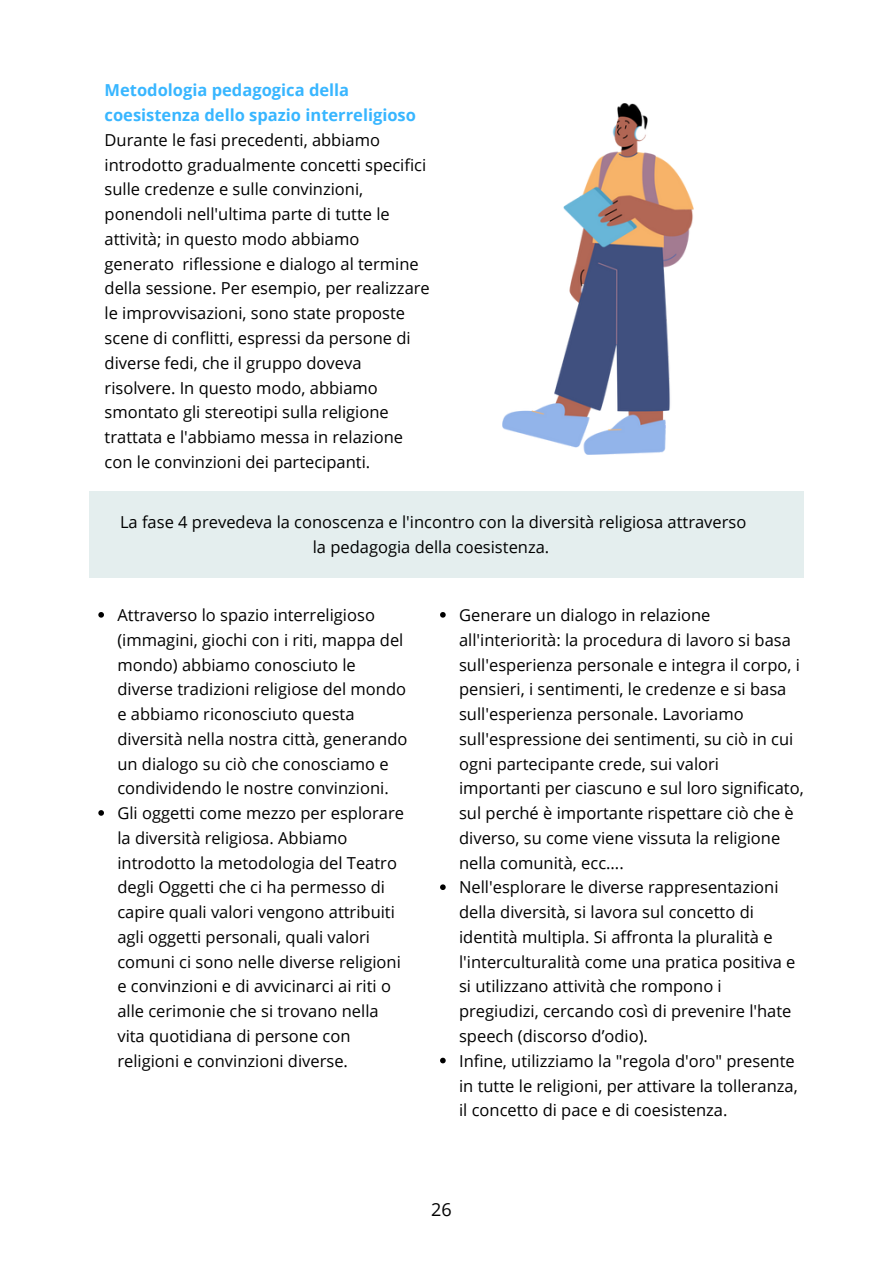
<style>
.page{position:relative;width:893px;height:1264px;background:#fff}
.page>*{position:absolute;margin:0;border:0;box-sizing:border-box;transform-origin:0 0}
.t1{font:18px "Open Sans";color:#000}
.t2{font:16.5px/24.8px "Open Sans";color:#000}
.t3{font:700 16.5px/24.8px "Open Sans";color:#38b6ff}
</style>
<div class="page">
<svg style="left:440px;top:612px;width:5px;height:5px"></svg>
<svg style="left:440px;top:884px;width:5px;height:6px"></svg>
<svg style="left:440px;top:1057px;width:5px;height:6px"></svg>
<div style="left:89px;top:491px;width:715px;height:87px;background:#e4eeee"></div>
<img style="left:502px;top:103px;width:191px;height:351px">
<svg style="left:98px;top:612px;width:6px;height:5px"></svg>
<svg style="left:98px;top:810px;width:6px;height:5px"></svg>
<p class="t3" style="left:105px;top:78px;width:313px">Metodologia pedagogica della coesistenza dello spazio interreligioso</p>
<p class="t2" style="left:105px;top:127px;width:327px">Durante le fasi precedenti, abbiamo introdotto gradualmente concetti specifici sulle credenze e sulle convinzioni, ponendoli nell'ultima parte di tutte le attività; in questo modo abbiamo generato riflessione e dialogo al termine della sessione. Per esempio, per realizzare le improvvisazioni, sono state proposte scene di conflitti, espressi da persone di diverse fedi, che il gruppo doveva risolvere. In questo modo, abbiamo smontato gli stereotipi sulla religione trattata e l'abbiamo messa in relazione con le convinzioni dei partecipanti.</p>
<p class="t2" style="left:120px;top:509px;width:627px;text-align:center">La fase 4 prevedeva la conoscenza e l'incontro con la diversità religiosa attraverso la pedagogia della coesistenza.</p>
<p class="t2" style="left:117px;top:602px;width:291px">Attraverso lo spazio interreligioso (immagini, giochi con i riti, mappa del mondo) abbiamo conosciuto le diverse tradizioni religiose del mondo e abbiamo riconosciuto questa diversità nella nostra città, generando un dialogo su ciò che conosciamo e condividendo le nostre convinzioni.</p>
<p class="t2" style="left:117px;top:800px;width:288px">Gli oggetti come mezzo per esplorare la diversità religiosa. Abbiamo introdotto la metodologia del Teatro degli Oggetti che ci ha permesso di capire quali valori vengono attribuiti agli oggetti personali, quali valori comuni ci sono nelle diverse religioni e convinzioni e di avvicinarci ai riti o alle cerimonie che si trovano nella vita quotidiana di persone con religioni e convinzioni diverse.</p>
<p class="t2" style="left:459px;top:602px;width:346px">Generare un dialogo in relazione all'interiorità: la procedura di lavoro si basa sull'esperienza personale e integra il corpo, i pensieri, i sentimenti, le credenze e si basa sull'esperienza personale. Lavoriamo sull'espressione dei sentimenti, su ciò in cui ogni partecipante crede, sui valori importanti per ciascuno e sul loro significato, sul perché è importante rispettare ciò che è diverso, su come viene vissuta la religione nella comunità, ecc....</p>
<p class="t2" style="left:459px;top:874px;width:338px">Nell'esplorare le diverse rappresentazioni della diversità, si lavora sul concetto di identità multipla. Si affronta la pluralità e l'interculturalità come una pratica positiva e si utilizzano attività che rompono i pregiudizi, cercando così di prevenire l'hate speech (discorso d’odio).</p>
<p class="t2" style="left:459px;top:1047px;width:340px">Infine, utilizziamo la "regola d'oro" presente in tutte le religioni, per attivare la tolleranza, il concetto di pace e di coesistenza.</p>
<p class="t1" style="left:431px;top:1197px;width:22px">26</p>
</div>
